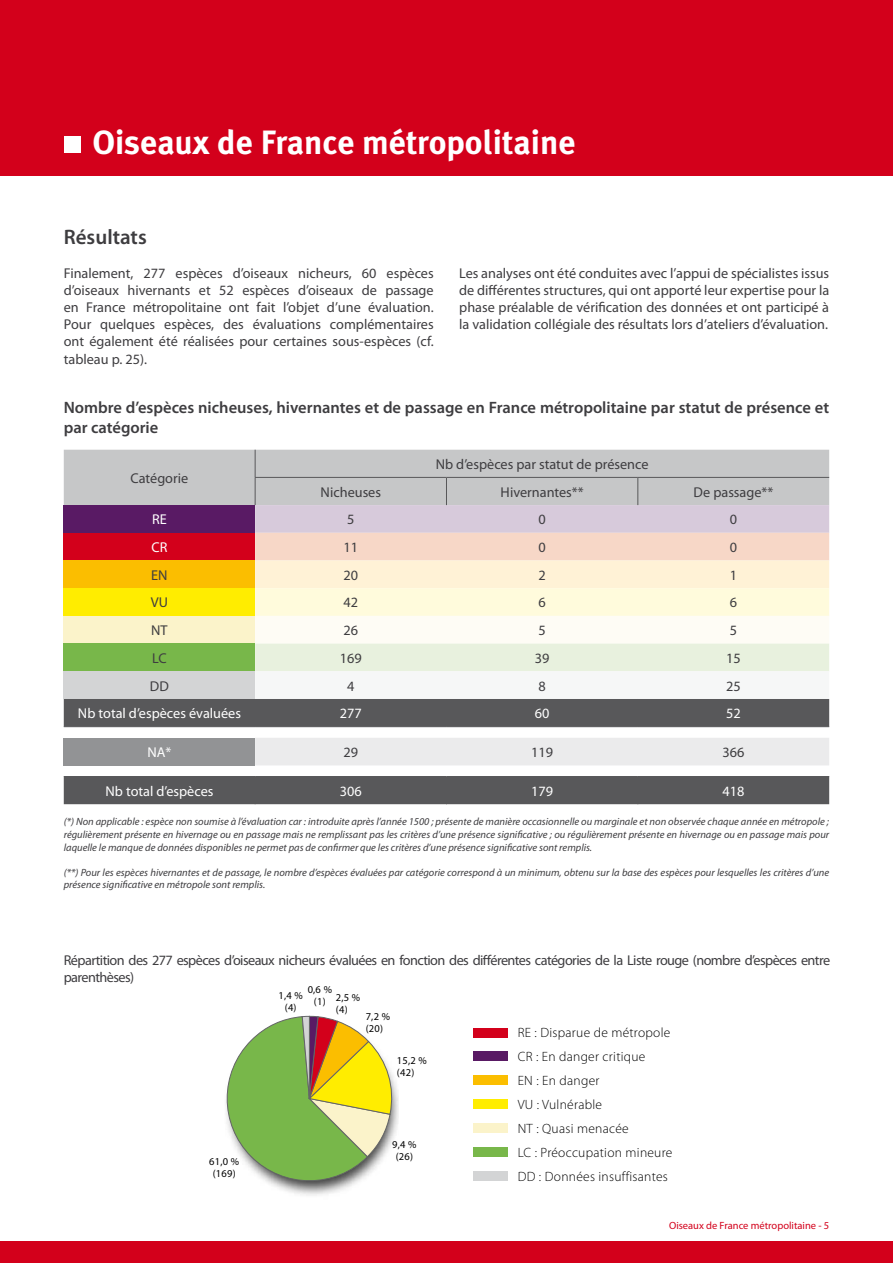
<style>
.page{position:relative;width:893px;height:1263px;background:#fff}
.page>*{position:absolute;margin:0;border:0;box-sizing:border-box;transform-origin:0 0}
.t1{font:700 33.75px "Meta Plus";color:#fff}
.t2{font:600 21px "Myriad Pro";color:#3e3d40}
.t3{font:600 16.5px/19.8px "Myriad Pro";color:#3e3d40}
.t4{font:14.25px/17.1px "Myriad Pro";color:#3e3d40;text-align:justify}
.t5{font:14.25px/17.1px "Myriad Pro";letter-spacing:-.04em;color:#3e3d40}
.t6{font:14.25px "Myriad Pro";color:#fff}
.t7{font:300 13.5px/24px "Myriad Pro";letter-spacing:.02em;color:#000}
.t8{font:italic 10.5px/12.6px "Myriad Pro";color:#3e3d40;text-align:justify}
.t9{font:10.5px/12px "Myriad Pro";letter-spacing:.02em;color:#000;text-align:center}
.t10{font:10.5px "Myriad Pro";color:#d3001b}
</style>
<div class="page">
<div style="left:0;top:0;width:893px;height:176px;background:#d3001b"></div>
<div style="left:0;top:1241px;width:893px;height:22px;background:#d3001b"></div>
<div style="left:64px;top:136px;width:16px;height:17px;background:#fff"></div>
<img style="left:281px;top:1015px;width:118px;height:181px">
<svg style="left:226px;top:1016px;width:169px;height:173px"></svg>
<div style="left:474px;top:1051px;width:34px;height:10px;background:#591a64"></div>
<div style="left:474px;top:1028px;width:34px;height:10px;background:#d3001b"></div>
<div style="left:474px;top:1075px;width:34px;height:10px;background:#fbbe00"></div>
<div style="left:474px;top:1099px;width:34px;height:10px;background:#ffed00"></div>
<div style="left:474px;top:1123px;width:34px;height:10px;background:#fbf3ca"></div>
<div style="left:474px;top:1147px;width:34px;height:10px;background:#78b74a"></div>
<div style="left:474px;top:1171px;width:34px;height:10px;background:#d3d4d5"></div>
<svg style="left:64px;top:727px;width:765px;height:77px;fill:#58585a"></svg>
<div style="left:64px;top:738px;width:191px;height:27px;background:#929395"></div>
<div style="left:255px;top:738px;width:574px;height:27px;background:#ebebec"></div>
<svg style="left:64px;top:450px;width:765px;height:276px;background:#d2c7b5"></svg>
<hr style="left:64px;top:726px;width:191px;height:1px;background:#58585a">
<hr style="left:255px;top:726px;width:191px;height:1px;background:#58585a">
<hr style="left:446px;top:726px;width:192px;height:1px;background:#58585a">
<hr style="left:638px;top:726px;width:191px;height:1px;background:#58585a">
<hr style="left:64px;top:776px;width:191px;height:1px;background:#58585a">
<hr style="left:255px;top:776px;width:191px;height:1px;background:#58585a">
<svg style="left:255px;top:777px;width:1px;height:27px"></svg>
<hr style="left:446px;top:776px;width:192px;height:1px;background:#58585a">
<svg style="left:446px;top:777px;width:1px;height:27px"></svg>
<hr style="left:638px;top:776px;width:191px;height:1px;background:#58585a">
<svg style="left:637px;top:777px;width:1px;height:27px"></svg>
<h1 class="t1" style="left:92px;top:123px;width:484px">Oiseaux de France métropolitaine</h1>
<h2 class="t2" style="left:64px;top:224px;width:84px">Résultats</h2>
<p class="t4" style="left:64px;top:264px;width:371px">Finalement, 277 espèces d’oiseaux nicheurs, 60 espèces d’oiseaux hivernants et 52 espèces d’oiseaux de passage en France métropolitaine ont fait l’objet d’une évaluation.<br>Pour quelques espèces, des évaluations complémentaires ont également été réalisées pour certaines sous-espèces (cf. tableau p. 25).</p>
<p class="t4" style="left:459px;top:265px;width:371px">Les analyses ont été conduites avec l’appui de spécialistes issus de différentes structures, qui ont apporté leur expertise pour la phase préalable de vérification des données et ont participé à la validation collégiale des résultats lors d’ateliers d’évaluation.</p>
<h3 class="t3" style="left:64px;top:397px;width:767px">Nombre d’espèces nicheuses, hivernantes et de passage en France métropolitaine par statut de présence et par catégorie</h3>
<h3 class="t4" style="left:131px;top:469px;width:59px">Catégorie</h3>
<h3 class="t4" style="left:436px;top:455px;width:214px">Nb d’espèces par statut de présence</h3>
<h3 class="t4" style="left:321px;top:483px;width:62px">Nicheuses</h3>
<h3 class="t4" style="left:501px;top:483px;width:85px">Hivernantes**</h3>
<h3 class="t4" style="left:694px;top:483px;width:81px">De passage**</h3>
<h3 class="t6" style="left:152px;top:511px;width:16px">RE</h3>
<h3 class="t4" style="left:347px;top:511px;width:9px">5</h3>
<h3 class="t4" style="left:538px;top:511px;width:9px">0</h3>
<h3 class="t4" style="left:730px;top:511px;width:9px">0</h3>
<h3 class="t6" style="left:151px;top:538px;width:17px">CR</h3>
<h3 class="t4" style="left:343px;top:538px;width:16px">11</h3>
<h3 class="t4" style="left:538px;top:538px;width:9px">0</h3>
<h3 class="t4" style="left:730px;top:538px;width:9px">0</h3>
<h3 class="t4" style="left:151px;top:566px;width:18px">EN</h3>
<h3 class="t4" style="left:343px;top:566px;width:16px">20</h3>
<h3 class="t4" style="left:538px;top:566px;width:9px">2</h3>
<h3 class="t4" style="left:730px;top:566px;width:9px">1</h3>
<h3 class="t4" style="left:151px;top:594px;width:19px">VU</h3>
<h3 class="t4" style="left:343px;top:594px;width:16px">42</h3>
<h3 class="t4" style="left:538px;top:594px;width:9px">6</h3>
<h3 class="t4" style="left:730px;top:594px;width:9px">6</h3>
<h3 class="t4" style="left:151px;top:621px;width:18px">NT</h3>
<h3 class="t4" style="left:343px;top:621px;width:16px">26</h3>
<h3 class="t4" style="left:538px;top:621px;width:9px">5</h3>
<h3 class="t4" style="left:730px;top:621px;width:9px">5</h3>
<h3 class="t4" style="left:152px;top:649px;width:16px">LC</h3>
<h3 class="t4" style="left:340px;top:649px;width:23px">169</h3>
<h3 class="t4" style="left:535px;top:649px;width:16px">39</h3>
<h3 class="t4" style="left:726px;top:649px;width:16px">15</h3>
<h3 class="t4" style="left:150px;top:677px;width:20px">DD</h3>
<h3 class="t4" style="left:347px;top:677px;width:9px">4</h3>
<h3 class="t4" style="left:538px;top:677px;width:9px">8</h3>
<h3 class="t4" style="left:726px;top:677px;width:16px">25</h3>
<h3 class="t6" style="left:78px;top:705px;width:165px">Nb total d’espèces évaluées</h3>
<h3 class="t6" style="left:340px;top:705px;width:23px">277</h3>
<h3 class="t6" style="left:535px;top:705px;width:16px">60</h3>
<h3 class="t6" style="left:726px;top:705px;width:16px">52</h3>
<h3 class="t6" style="left:147px;top:743px;width:26px">NA*</h3>
<h3 class="t4" style="left:343px;top:743px;width:16px">29</h3>
<h3 class="t4" style="left:531px;top:743px;width:23px">119</h3>
<h3 class="t4" style="left:723px;top:743px;width:23px">366</h3>
<h3 class="t6" style="left:105px;top:782px;width:110px">Nb total d’espèces</h3>
<h3 class="t6" style="left:340px;top:782px;width:23px">306</h3>
<h3 class="t6" style="left:531px;top:782px;width:23px">179</h3>
<h3 class="t6" style="left:723px;top:782px;width:23px">418</h3>
<p class="t8" style="left:64px;top:815px;width:767px">(*) Non applicable : espèce non soumise à l’évaluation car : introduite après l’année 1500 ; présente de manière occasionnelle ou marginale et non observée chaque année en métropole ; régulièrement présente en hivernage ou en passage mais ne remplissant pas les critères d’une présence significative ; ou régulièrement présente en hivernage ou en passage mais pour laquelle le manque de données disponibles ne permet pas de confirmer que les critères d’une présence significative sont remplis.</p>
<p class="t8" style="left:64px;top:866px;width:767px">(**) Pour les espèces hivernantes et de passage, le nombre d’espèces évaluées par catégorie correspond à un minimum, obtenu sur la base des espèces pour lesquelles les critères d’une présence significative en métropole sont remplis.</p>
<h3 class="t5" style="left:64px;top:951px;width:768px">Répartition des 277 espèces d’oiseaux nicheurs évaluées en fonction des différentes catégories de la Liste rouge (nombre d’espèces entre parenthèses)</h3>
<p class="t9" style="left:279px;top:989px;width:26px">1,4 % (4)</p>
<p class="t9" style="left:314px;top:985px;width:48px;line-height:8.2px;text-align:left;text-indent:-6px">0,6 %<br>(1) 2,5 %</p>
<p class="t9" style="left:336px;top:1003px;width:13px">(4)</p>
<p class="t9" style="left:366px;top:1010px;width:26px;text-align:left">7,2 % (20)</p>
<p class="t7" style="left:518px;top:1020px;width:156px">RE : Disparue de métropole<br>CR : En danger critique<br>EN : En danger<br>VU : Vulnérable<br>NT : Quasi menacée<br>LC : Préoccupation mineure<br>DD : Données insuffisantes</p>
<p class="t9" style="left:397px;top:1054px;width:31px;text-align:left">15,2 % (42)</p>
<p class="t9" style="left:392px;top:1138px;width:26px">9,4 % (26)</p>
<p class="t9" style="left:209px;top:1155px;width:31px">61,0 % (169)</p>
<p class="t10" style="left:669px;top:1219px;width:162px">Oiseaux de France métropolitaine - 5</p>
</div>
